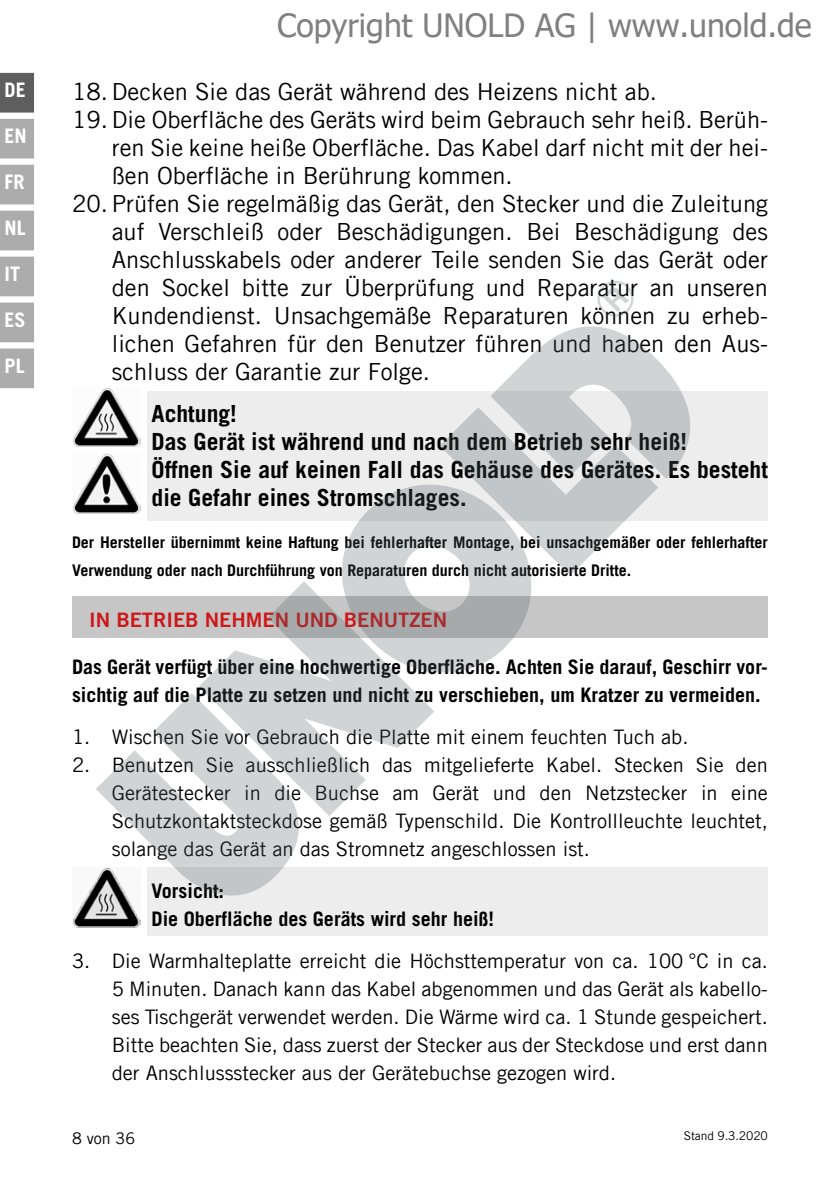
<style>
.page{position:relative;width:840px;height:1191px;background:#fff}
.page>*{position:absolute;margin:0;border:0;box-sizing:border-box;transform-origin:0 0}
.t1{font:32px "Tahoma";color:#808080}
.t2{font:23.6px/28px "Trade Gothic LT Com";color:#000;text-align:justify}
.t3{font:700 23.6px/28px "Trade Gothic LT Com";color:#000}
.t4{font:20px/28px "Trade Gothic LT Com";color:#000;text-align:justify}
.t5{font:700 20px/28px "Trade Gothic LT Com";color:#000}
.t6{font:20px "Trade Gothic LT Com Bd 2";color:#cd1719}
.t7{font:700 20px "Trade Gothic LT Com";color:#fff}
.t8{font:700 16px/28px "Trade Gothic LT Com";color:#000}
.t9{font:16px "Trade Gothic LT Com";color:#000}
.t10{font:12px "Trade Gothic LT Com";letter-spacing:-.01em;color:#000}
</style>
<div class="page">
<div style="left:0;top:73px;width:34px;height:40px;background:#5f5e5e"></div>
<div style="left:0;top:119px;width:34px;height:39px;background:#acacac"></div>
<div style="left:0;top:165px;width:34px;height:39px;background:#acacac"></div>
<div style="left:0;top:211px;width:34px;height:39px;background:#acacac"></div>
<div style="left:0;top:257px;width:34px;height:39px;background:#acacac"></div>
<div style="left:0;top:302px;width:34px;height:40px;background:#acacac"></div>
<div style="left:0;top:348px;width:34px;height:40px;background:#acacac"></div>
<div style="left:147px;top:867px;width:620px;height:68px;background:#ededed"></div>
<div style="left:147px;top:391px;width:620px;height:129px;background:#ededed"></div>
<img style="left:73px;top:454px;width:67px;height:59px">
<img style="left:73px;top:388px;width:67px;height:58px">
<div style="left:72px;top:596px;width:695px;height:42px;background:#c6c6c6"></div>
<img style="left:73px;top:881px;width:67px;height:46px">
<svg style="left:530px;top:326px;width:191px;height:195px"></svg>
<svg style="left:440px;top:357px;width:218px;height:219px"></svg>
<svg style="left:304px;top:447px;width:264px;height:226px"></svg>
<svg style="left:199px;top:581px;width:235px;height:235px"></svg>
<svg style="left:96px;top:690px;width:231px;height:232px;fill:#d0d4d5"></svg>
<svg style="left:597px;top:280px;width:37px;height:37px"></svg>
<p class="t7" style="left:5px;top:78px;width:23px">DE</p>
<p class="t7" style="left:5px;top:124px;width:24px">EN</p>
<p class="t7" style="left:5px;top:170px;width:22px">FR</p>
<p class="t7" style="left:5px;top:216px;width:23px">NL</p>
<p class="t7" style="left:5px;top:262px;width:17px">IT</p>
<p class="t7" style="left:5px;top:308px;width:23px">ES</p>
<p class="t7" style="left:5px;top:353px;width:22px">PL</p>
<h1 class="t1" style="left:277px;top:4px;width:535px">Copyright UNOLD AG | www.unold.de</h1>
<p class="t2" style="left:72px;top:77px;width:586px">18.Decken Sie das Gerät während des Heizens nicht ab.</p>
<p class="t2" style="left:72px;top:105px;width:697px">19.Die Oberfläche des Geräts wird beim Gebrauch sehr heiß. Berüh-</p>
<p class="t2" style="left:112px;top:133px;width:657px">ren Sie keine heiße Oberfläche. Das Kabel darf nicht mit der hei-</p>
<p class="t2" style="left:112px;top:161px;width:402px">ßen Oberfläche in Berührung kommen.</p>
<p class="t2" style="left:112px;top:189px;width:657px;text-indent:-40px">20. Prüfen Sie regelmäßig das Gerät, den Stecker und die Zuleitung auf Verschleiß oder Beschädigungen. Bei Beschädigung des Anschlusskabels oder anderer Teile senden Sie das Gerät oder den Sockel bitte zur Überprüfung und Reparatur an unseren Kundendienst. Unsachgemäße Reparaturen können zu erheb&shy;lichen Gefahren für den Benutzer führen und haben den Aus&shy;schluss der Garantie zur Folge.</p>
<p class="t3" style="left:151px;top:399px;width:617px">Achtung!<br>Das Gerät ist während und nach dem Betrieb sehr heiß!<br>Öffnen Sie auf keinen Fall das Gehäuse des Gerätes. Es besteht die Gefahr eines Stromschlages.</p>
<p class="t8" style="left:72px;top:528px;width:697px">Der Hersteller übernimmt keine Haftung bei fehlerhafter Montage, bei unsachgemäßer oder fehlerhafter<br>Verwendung oder nach Durchführung von Reparaturen durch nicht autorisierte Dritte.</p>
<p class="t6" style="left:89px;top:607px;width:359px">IN BETRIEB NEHMEN UND BENUTZEN</p>
<p class="t5" style="left:72px;top:653px;width:697px">Das Gerät verfügt über eine hochwertige Oberfläche. Achten Sie darauf, Geschirr vor&shy;sichtig auf die Platte zu setzen und nicht zu verschieben, um Kratzer zu vermeiden.</p>
<p class="t4" style="left:72px;top:723px;width:617px">1. Wischen Sie vor Gebrauch die Platte mit einem feuchten Tuch ab.</p>
<p class="t4" style="left:112px;top:751px;width:657px;text-indent:-40px">2. Benutzen Sie ausschließlich das mitgelieferte Kabel. Stecken Sie den Gerätestecker in die Buchse am Gerät und den Netzstecker in eine Schutzkontaktsteckdose gemäß Typenschild. Die Kontrollleuchte leuchtet, solange das Gerät an das Stromnetz angeschlossen ist.</p>
<p class="t5" style="left:151px;top:877px;width:344px">Vorsicht:<br>Die Oberfläche des Geräts wird sehr heiß!</p>
<p class="t4" style="left:112px;top:947px;width:657px;text-indent:-40px">3. Die Warmhalteplatte erreicht die Höchsttemperatur von ca. 100 °C in ca.<br>5 Minuten. Danach kann das Kabel abgenommen und das Gerät als kabello&shy;ses Tischgerät verwendet werden. Die Wärme wird ca. 1 Stunde gespeichert.<br>Bitte beachten Sie, dass zuerst der Stecker aus der Steckdose und erst dann der Anschlussstecker aus der Gerätebuchse gezogen wird.</p>
<p class="t9" style="left:72px;top:1128px;width:65px">8 von 36</p>
<p class="t10" style="left:683px;top:1128px;width:85px">Stand 9.3.2020</p>
</div>
